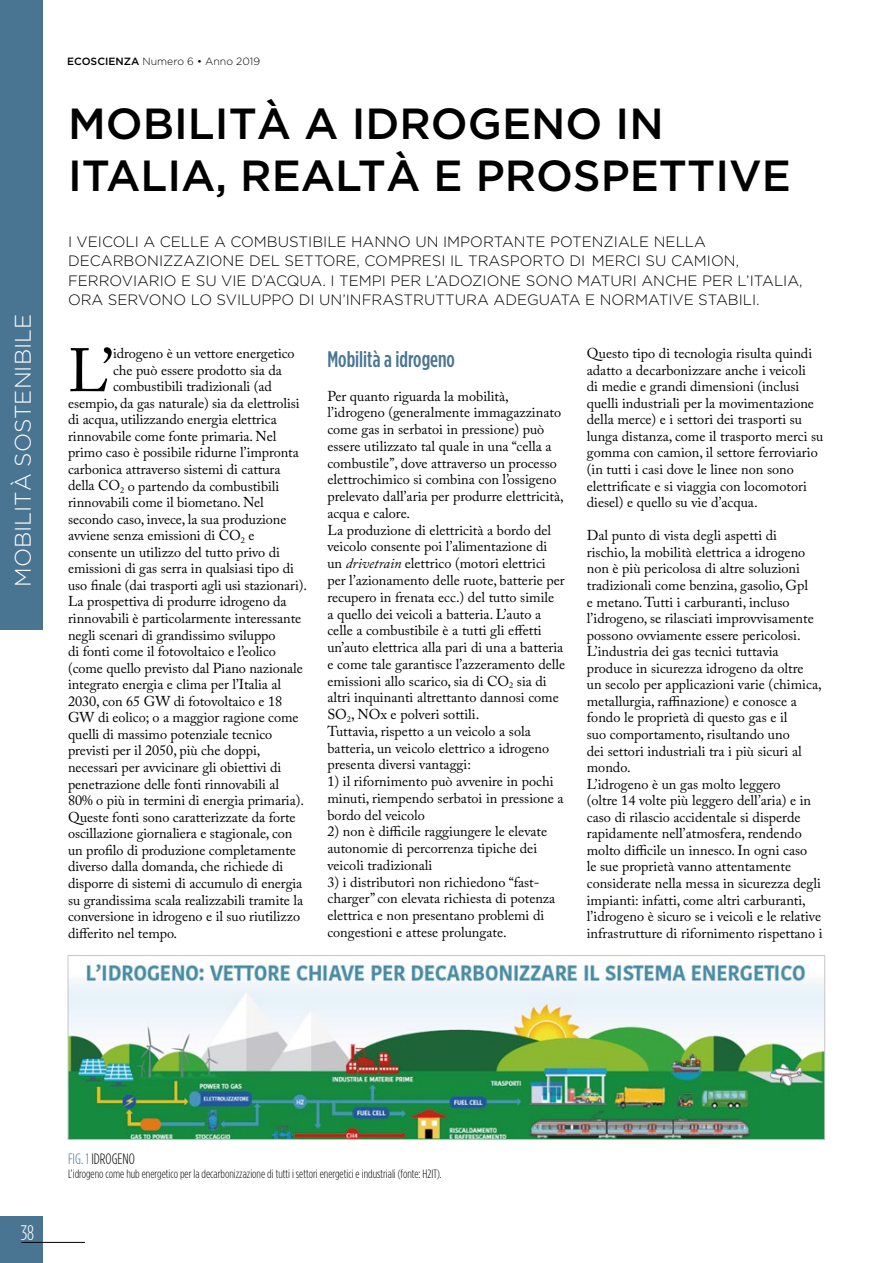
<style>
.page{position:relative;width:893px;height:1263px;background:#fff}
.page>*{position:absolute;margin:0;border:0;box-sizing:border-box;transform-origin:0 0}
.t1{font:60.6px "Adobe Caslon Pro";color:#000}
.t2{font:500 43.5px/52.5px "Gotham HTF";color:#000}
.t3{font:300 22.5px "Gotham HTF";color:#fff}
.t4{font:500 condensed 22.5px "Gotham HTF";color:#497593}
.t5{font:300 condensed 21px "Gotham HTF";color:#fff}
.t6{font:300 15px/19.5px "Gotham HTF";color:#000}
.t7{font:300 condensed 15px "Gotham HTF";color:#000}
.t8{font:14.25px/16.5px "Adobe Caslon Pro";color:#000}
.t9{font:300 condensed 12px "Gotham HTF";color:#000}
.t10{font:300 10.5px "Gotham HTF";color:#000}
.s1{font-weight:500}
.s2{font-style:italic}
.s3{color:#497593}
</style>
<div class="page">
<div style="left:0;top:1216px;width:43px;height:47px;background:#497593"></div>
<hr style="left:21px;top:1242px;width:64px;height:1px;background:#000">
<div style="left:0;top:0;width:43px;height:629px;background:#497593"></div>
<img style="left:70px;top:962px;width:753px;height:176px">
<div style="left:68px;top:955px;width:757px;height:185px;border:1px solid #c6c6c6"></div>
<h3 class="t3" style="left:11px;top:587px;width:274px;rotate:-90deg">MOBILITÀ SOSTENIBILE</h3>
<p class="t10" style="left:67px;top:56px;width:194px"><span class="s1">ECOSCIENZA</span> Numero 6 • Anno 2019</p>
<h2 class="t2" style="left:68px;top:96px;width:724px">MOBILITÀ A IDROGENO IN<br>ITALIA, REALTÀ E PROSPETTIVE</h2>
<p class="t6" style="left:68px;top:231px;width:736px">I VEICOLI A CELLE A COMBUSTIBILE HANNO UN IMPORTANTE POTENZIALE NELLA DECARBONIZZAZIONE DEL SETTORE, COMPRESI IL TRASPORTO DI MERCI SU CAMION, FERROVIARIO E SU VIE D’ACQUA. I TEMPI PER L’ADOZIONE SONO MATURI ANCHE PER L’ITALIA, ORA SERVONO LO SVILUPPO DI UN’INFRASTRUTTURA ADEGUATA E NORMATIVE STABILI.</p>
<h1 class="t1" style="left:68px;top:335px;width:47px">L’</h1>
<p class="t8" style="left:113px;top:345px;width:183px">idrogeno è un vettore energetico</p>
<p class="t8" style="left:113px;top:361px;width:170px">che può essere prodotto sia da</p>
<p class="t8" style="left:113px;top:378px;width:160px">combustibili tradizionali (ad</p>
<p class="t8" style="left:68px;top:394px;width:233px">esempio, da gas naturale) sia da elettrolisi</p>
<p class="t8" style="left:68px;top:411px;width:210px">di acqua, utilizzando energia elettrica</p>
<p class="t8" style="left:68px;top:428px;width:210px">rinnovabile come fonte primaria. Nel</p>
<p class="t8" style="left:68px;top:444px;width:232px">primo caso è possibile ridurne l’impronta</p>
<p class="t8" style="left:68px;top:461px;width:214px">carbonica attraverso sistemi di cattura</p>
<p class="t8" style="left:68px;top:477px;width:213px">della CO<sub>2</sub> o partendo da combustibili</p>
<p class="t8" style="left:68px;top:494px;width:197px">rinnovabili come il biometano. Nel</p>
<p class="t8" style="left:68px;top:510px;width:220px">secondo caso, invece, la sua produzione</p>
<p class="t8" style="left:68px;top:527px;width:188px">avviene senza emissioni di CO<sub>2</sub> e</p>
<p class="t8" style="left:68px;top:544px;width:213px">consente un utilizzo del tutto privo di</p>
<p class="t8" style="left:68px;top:560px;width:227px">emissioni di gas serra in qualsiasi tipo di</p>
<p class="t8" style="left:68px;top:577px;width:241px">uso finale (dai trasporti agli usi stazionari).</p>
<p class="t8" style="left:68px;top:593px;width:220px">La prospettiva di produrre idrogeno da</p>
<p class="t8" style="left:68px;top:610px;width:235px">rinnovabili è particolarmente interessante</p>
<p class="t8" style="left:68px;top:626px;width:209px">negli scenari di grandissimo sviluppo</p>
<p class="t8" style="left:68px;top:643px;width:209px">di fonti come il fotovoltaico e l’eolico</p>
<p class="t8" style="left:68px;top:659px;width:236px">(come quello previsto dal Piano nazionale</p>
<p class="t8" style="left:68px;top:676px;width:214px">integrato energia e clima per l’Italia al</p>
<p class="t8" style="left:68px;top:693px;width:216px">2030, con 65 GW di fotovoltaico e 18</p>
<p class="t8" style="left:68px;top:709px;width:232px">GW di eolico; o a maggior ragione come</p>
<p class="t8" style="left:68px;top:726px;width:206px">quelli di massimo potenziale tecnico</p>
<p class="t8" style="left:68px;top:742px;width:194px">previsti per il 2050, più che doppi,</p>
<p class="t8" style="left:68px;top:759px;width:215px">necessari per avvicinare gli obiettivi di</p>
<p class="t8" style="left:68px;top:775px;width:212px">penetrazione delle fonti rinnovabili al</p>
<p class="t8" style="left:68px;top:792px;width:237px">80% o più in termini di energia primaria).</p>
<p class="t8" style="left:68px;top:808px;width:229px">Queste fonti sono caratterizzate da forte</p>
<p class="t8" style="left:68px;top:825px;width:226px">oscillazione giornaliera e stagionale, con</p>
<p class="t8" style="left:68px;top:842px;width:229px">un profilo di produzione completamente</p>
<p class="t8" style="left:68px;top:858px;width:217px">diverso dalla domanda, che richiede di</p>
<p class="t8" style="left:68px;top:875px;width:236px">disporre di sistemi di accumulo di energia</p>
<p class="t8" style="left:68px;top:891px;width:237px">su grandissima scala realizzabili tramite la</p>
<p class="t8" style="left:68px;top:908px;width:234px">conversione in idrogeno e il suo riutilizzo</p>
<p class="t8" style="left:68px;top:924px;width:111px">differito nel tempo.</p>
<h3 class="t4" style="left:327px;top:347px;width:129px">Mobilità a idrogeno</h3>
<p class="t8" style="left:327px;top:387px;width:239px">Per quanto riguarda la mobilità, l’idrogeno (generalmente immagazzinato come gas in serbatoi in pressione) può essere utilizzato tal quale in una “cella a combustile”, dove attraverso un processo elettrochimico si combina con l’ossigeno prelevato dall’aria per produrre elettricità, acqua e calore.<br>La produzione di elettricità a bordo del veicolo consente poi l’alimentazione di un <span class="s2">drivetrain</span> elettrico (motori elettrici per l’azionamento delle ruote, batterie per recupero in frenata ecc.) del tutto simile<br>a quello dei veicoli a batteria. L’auto a celle a combustibile è a tutti gli effetti un’auto elettrica alla pari di una a batteria e come tale garantisce l’azzeramento delle emissioni allo scarico, sia di CO<sub>2</sub> sia di altri inquinanti altrettanto dannosi come SO<sub>2</sub>, NOx e polveri sottili.<br>Tuttavia, rispetto a un veicolo a sola batteria, un veicolo elettrico a idrogeno presenta diversi vantaggi:</p>
<p class="t8" style="left:327px;top:773px;width:238px">1) il rifornimento può avvenire in pochi minuti, riempendo serbatoi in pressione a bordo del veicolo</p>
<p class="t8" style="left:327px;top:823px;width:221px">2) non è difficile raggiungere le elevate autonomie di percorrenza tipiche dei veicoli tradizionali</p>
<p class="t8" style="left:327px;top:873px;width:229px">3) i distributori non richiedono “fast&shy;charger” con elevata richiesta di potenza elettrica e non presentano problemi di congestioni e attese prolungate.</p>
<p class="t8" style="left:587px;top:345px;width:238px">Questo tipo di tecnologia risulta quindi adatto a decarbonizzare anche i veicoli<br>di medie e grandi dimensioni (inclusi quelli industriali per la movimentazione della merce) e i settori dei trasporti su lunga distanza, come il trasporto merci su gomma con camion, il settore ferroviario (in tutti i casi dove le linee non sono elettrificate e si viaggia con locomotori diesel) e quello su vie d’acqua.</p>
<p class="t8" style="left:587px;top:527px;width:237px">Dal punto di vista degli aspetti di<br>rischio, la mobilità elettrica a idrogeno non è più pericolosa di altre soluzioni tradizionali come benzina, gasolio, Gpl<br>e metano. Tutti i carburanti, incluso l’idrogeno, se rilasciati improvvisamente possono ovviamente essere pericolosi.<br>L’industria dei gas tecnici tuttavia produce in sicurezza idrogeno da oltre<br>un secolo per applicazioni varie (chimica, metallurgia, raffinazione) e conosce a fondo le proprietà di questo gas e il<br>suo comportamento, risultando uno<br>dei settori industriali tra i più sicuri al mondo.<br>L’idrogeno è un gas molto leggero<br>(oltre 14 volte più leggero dell’aria) e in caso di rilascio accidentale si disperde rapidamente nell’atmosfera, rendendo molto difficile un innesco. In ogni caso<br>le sue proprietà vanno attentamente considerate nella messa in sicurezza degli impianti: infatti, come altri carburanti, l’idrogeno è sicuro se i veicoli e le relative infrastrutture di rifornimento rispettano i</p>
<h3 class="t5" style="left:21px;top:1221px;width:15px">38</h3>
<p class="t7" style="left:68px;top:1151px;width:68px"><span class="s3">FIG. 1</span> IDROGENO</p>
<p class="t9" style="left:68px;top:1167px;width:375px">L’idrogeno come hub energetico per la decarbonizzazione di tutti i settori energetici e industriali (fonte: H2IT).</p>
</div>
